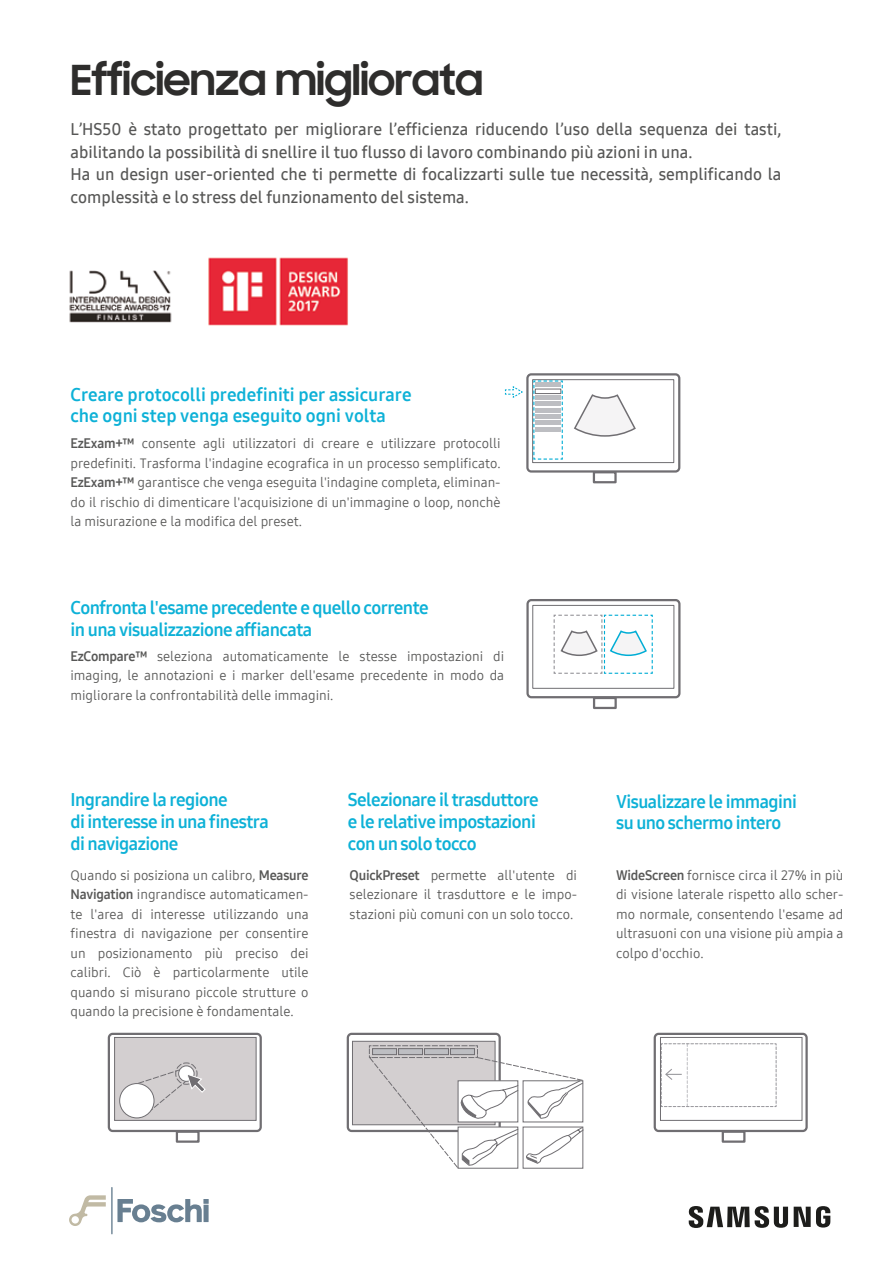
<style>
.page{position:relative;width:893px;height:1263px;background:#fff}
.page>*{position:absolute;margin:0;border:0;box-sizing:border-box;transform-origin:0 0}
.t1{font:700 42px "Samsung Sharp Sans";letter-spacing:-.02em;color:#2e2d2c}
.t2{font:18px/21.6px "Samsung One 700";letter-spacing:-.03em;color:#0db1d7}
.t3{font:18px/21.6px "Samsung One 700";color:#0db1d7}
.t4{font:16.5px/22.5px "Samsung One 600";color:#575756}
.t5{font:13.5px/19.5px "Samsung One 400";color:#575756;text-align:justify}
.s1{font-family:"Samsung One 700"}
</style>
<div class="page">
<img style="left:69px;top:270px;width:103px;height:53px">
<img style="left:208px;top:257px;width:140px;height:69px">
<svg style="left:574px;top:394px;width:62px;height:43px"></svg>
<svg style="left:505px;top:386px;width:18px;height:12px"></svg>
<div style="left:593px;top:471px;width:24px;height:12px;background:#fff;border:2px solid #706e72"></div>
<div style="left:526px;top:373px;width:154px;height:100px;border:2px solid #706e72;border-radius:4px"></div>
<div style="left:532px;top:379px;width:142px;height:84px;border:1px solid #706e72"></div>
<svg style="left:533px;top:380px;width:30px;height:80px"></svg>
<div style="left:593px;top:697px;width:24px;height:12px;background:#fff;border:2px solid #706e72"></div>
<div style="left:526px;top:599px;width:154px;height:99px;border:2px solid #706e72;border-radius:4px"></div>
<div style="left:532px;top:605px;width:142px;height:84px;border:1px solid #706e72"></div>
<svg style="left:553px;top:614px;width:100px;height:60px"></svg>
<div style="left:114px;top:1037px;width:143px;height:84px;background:#d3cfd0;border:1px solid #706e72"></div>
<div style="left:120px;top:1083px;width:34px;height:35px;background:#fff;border-radius:50%"></div>
<div style="left:119px;top:1083px;width:35px;height:35px;border:1px solid #706e72;border-radius:50%"></div>
<svg style="left:130px;top:1062px;width:76px;height:52px"></svg>
<div style="left:176px;top:1130px;width:24px;height:13px;background:#fff;border:2px solid #706e72"></div>
<div style="left:108px;top:1033px;width:154px;height:99px;border:2px solid #706e72;border-radius:4px"></div>
<svg style="left:662px;top:1043px;width:115px;height:64px"></svg>
<div style="left:660px;top:1037px;width:142px;height:84px;border:1px solid #706e72"></div>
<div style="left:722px;top:1130px;width:23px;height:13px;background:#fff;border:2px solid #706e72"></div>
<div style="left:654px;top:1033px;width:154px;height:99px;border:2px solid #706e72;border-radius:4px"></div>
<div style="left:347px;top:1033px;width:154px;height:99px;border:2px solid #706e72;border-radius:4px"></div>
<div style="left:352px;top:1041px;width:143px;height:84px;background:#d3cfd0;border:1px solid #706e72"></div>
<svg style="left:368px;top:1045px;width:216px;height:124px"></svg>
<svg style="left:69px;top:1195px;width:37px;height:31px"></svg>
<svg style="left:117px;top:1199px;width:92px;height:23px"></svg>
<hr style="left:111px;top:1187px;width:2px;height:47px;background:#687f91">
<svg style="left:689px;top:1206px;width:141px;height:22px"></svg>
<h1 class="t1" style="left:70px;top:49px;width:414px">Efficienza migliorata</h1>
<p class="t4" style="left:70px;top:118px;width:712px">L’HS50 è stato progettato per migliorare l’efficienza riducendo l’uso della sequenza dei tasti, abilitando la possibilità di snellire il tuo flusso di lavoro combinando più azioni in una.<br>Ha un design user-oriented che ti permette di focalizzarti sulle tue necessità, semplificando la complessità e lo stress del funzionamento del sistema.</p>
<h2 class="t3" style="left:70px;top:383px;width:343px">Creare protocolli predefiniti per assicurare che ogni step venga eseguito ogni volta</h2>
<p class="t5" style="left:70px;top:433px;width:432px"><span class="s1">EzExam+™</span> consente agli utilizzatori di creare e utilizzare protocolli predefiniti. Trasforma l'indagine ecografica in un processo semplificato.<br><span class="s1">EzExam+™</span> garantisce che venga eseguita l'indagine completa, eliminan&shy;do il rischio di dimenticare l'acquisizione di un'immagine o loop, nonchè la misurazione e la modifica del preset.</p>
<h2 class="t2" style="left:70px;top:597px;width:360px">Confronta l'esame precedente e quello corrente in una visualizzazione affiancata</h2>
<p class="t5" style="left:70px;top:646px;width:435px"><span class="s1">EzCompare™</span> seleziona automaticamente le stesse impostazioni di imaging, le annotazioni e i marker dell'esame precedente in modo da migliorare la confrontabilità delle immagini.</p>
<h2 class="t2" style="left:70px;top:789px;width:200px">Ingrandire la regione<br>di interesse in una finestra di navigazione</h2>
<h2 class="t2" style="left:348px;top:789px;width:192px">Selezionare il trasduttore e le relative impostazioni con un solo tocco</h2>
<h2 class="t2" style="left:616px;top:790px;width:182px">Visualizzare le immagini su uno schermo intero</h2>
<p class="t5" style="left:70px;top:865px;width:240px">Quando si posiziona un calibro, <span class="s1">Measure Navigation</span> ingrandisce automaticamen&shy;te l'area di interesse utilizzando una finestra di navigazione per consentire un posizionamento più preciso dei calibri. Ciò è particolarmente utile quando si misurano piccole strutture o quando la precisione è fondamentale.</p>
<p class="t5" style="left:350px;top:865px;width:229px"><span class="s1">QuickPreset</span> permette all'utente di selezionare il trasduttore e le impo&shy;stazioni più comuni con un solo tocco.</p>
<p class="t5" style="left:616px;top:865px;width:229px"><span class="s1">WideScreen</span> fornisce circa il 27% in più di visione laterale rispetto allo scher&shy;mo normale, consentendo l'esame ad ultrasuoni con una visione più ampia a colpo d'occhio.</p>
</div>
